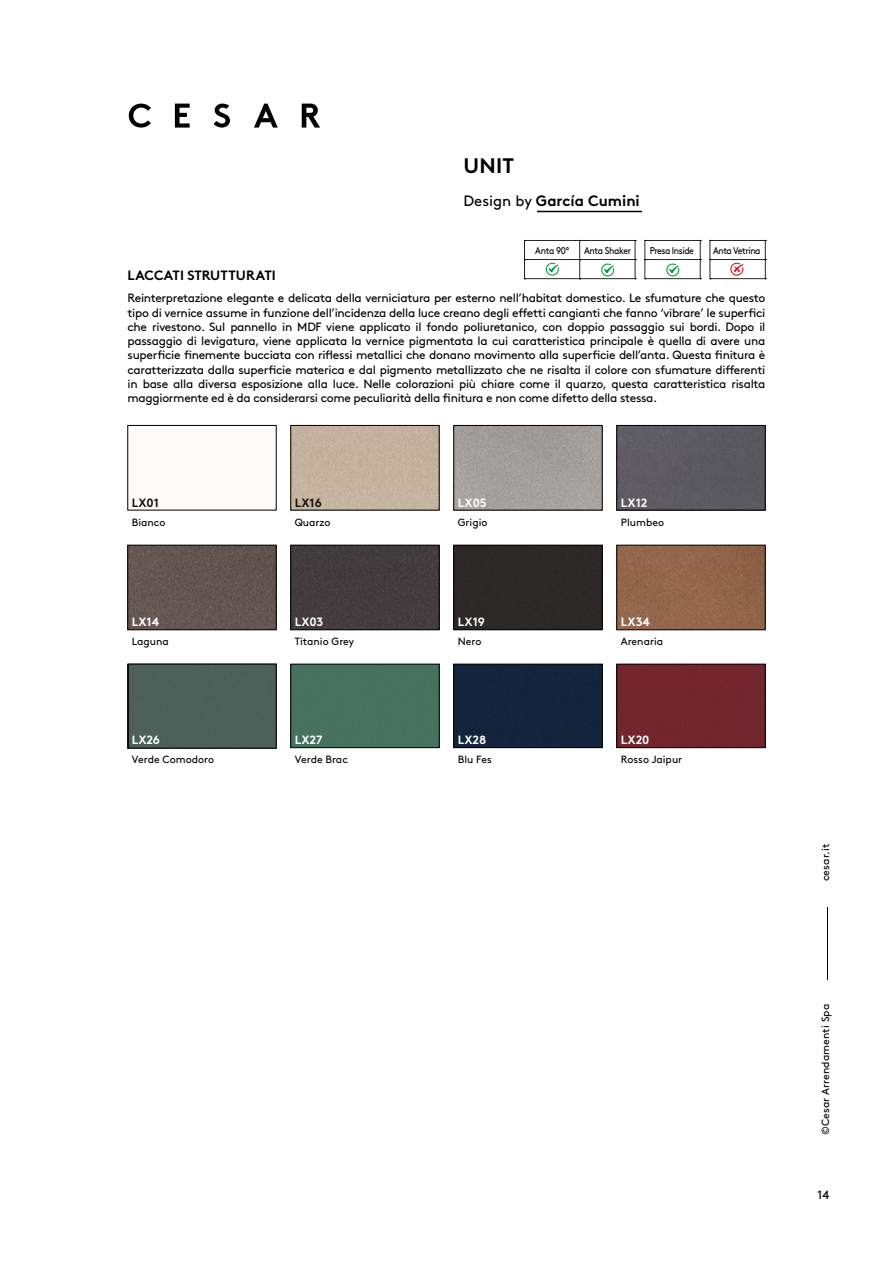
<style>
.page{position:relative;width:893px;height:1263px;background:#fff}
.page>*{position:absolute;margin:0;border:0;box-sizing:border-box;transform-origin:0 0}
.t1{font:700 21px "Brown Pro";color:#000}
.t2{font:700 15px "Brown Pro";color:#000}
.t3{font:700 13.5px "Brown Pro";color:#000}
.t4{font:12px/14.2px "Brown Pro";letter-spacing:-.025em;color:#000;text-align:justify}
.t5{font:700 12px "Brown Pro";color:#fff}
.t6{font:700 12px "Brown Pro";color:#131108}
.t7{font:10.5px "Brown Pro";color:#000}
.t8{font:9.75px "Brown Pro";letter-spacing:-.05em;color:#000;scale:.9 1}
.s1{font-weight:400}
</style>
<div class="page">
<div style="left:128px;top:425px;width:148px;height:85px;border:1px solid #000"></div>
<div style="left:293px;top:427px;width:144px;height:81px;background:#c4b39f"></div>
<div style="left:291px;top:425px;width:148px;height:85px;border:1px solid #000"></div>
<img style="left:456px;top:427px;width:144px;height:81px">
<div style="left:454px;top:425px;width:148px;height:85px;border:1px solid #000"></div>
<div style="left:293px;top:547px;width:144px;height:81px;background:#423c3e"></div>
<div style="left:291px;top:545px;width:148px;height:85px;border:1px solid #000"></div>
<div style="left:619px;top:547px;width:144px;height:81px;background:#92664b"></div>
<div style="left:617px;top:545px;width:148px;height:85px;border:1px solid #000"></div>
<div style="left:456px;top:547px;width:144px;height:81px;background:#2b2827"></div>
<div style="left:454px;top:545px;width:148px;height:85px;border:1px solid #000"></div>
<img style="left:130px;top:547px;width:144px;height:81px">
<div style="left:128px;top:545px;width:148px;height:85px;border:1px solid #000"></div>
<div style="left:619px;top:427px;width:144px;height:81px;background:#5c5a60"></div>
<div style="left:617px;top:425px;width:148px;height:85px;border:1px solid #000"></div>
<div style="left:130px;top:666px;width:144px;height:80px;background:#4d6059"></div>
<div style="left:128px;top:664px;width:148px;height:84px;border:1px solid #000"></div>
<div style="left:293px;top:666px;width:144px;height:80px;background:#47715f"></div>
<div style="left:291px;top:664px;width:148px;height:84px;border:1px solid #000"></div>
<div style="left:456px;top:666px;width:144px;height:80px;background:#13253d"></div>
<div style="left:454px;top:664px;width:148px;height:84px;border:1px solid #000"></div>
<div style="left:619px;top:666px;width:144px;height:80px;background:#72262d"></div>
<div style="left:617px;top:664px;width:148px;height:84px;border:1px solid #000"></div>
<hr style="left:827px;top:907px;width:1px;height:73px;background:#000">
<hr style="left:537px;top:211px;width:105px;height:1px;background:#000">
<svg style="left:254px;top:104px;width:24px;height:24px"></svg>
<svg style="left:129px;top:104px;width:22px;height:24px"></svg>
<svg style="left:302px;top:104px;width:18px;height:24px"></svg>
<svg style="left:175px;top:104px;width:15px;height:24px"></svg>
<svg style="left:214px;top:104px;width:16px;height:24px"></svg>
<svg style="left:524px;top:240px;width:112px;height:39px"></svg>
<svg style="left:645px;top:240px;width:56px;height:39px"></svg>
<svg style="left:710px;top:240px;width:56px;height:39px"></svg>
<h1 class="t1" style="left:464px;top:149px;width:52px">UNIT</h1>
<p class="t2" style="left:463px;top:189px;width:178px"><span class="s1">Design by</span> García Cumini</p>
<p class="t8" style="left:535px;top:244px;width:39px">Anta 90°</p>
<p class="t8" style="left:584px;top:243px;width:54px">Anta Shaker</p>
<p class="t8" style="left:650px;top:243px;width:51px">Presa Inside</p>
<p class="t8" style="left:713px;top:243px;width:54px">Anta Vetrina</p>
<p class="t3" style="left:128px;top:264px;width:150px">LACCATI STRUTTURATI</p>
<p class="t4" style="left:128px;top:290px;width:639px">Reinterpretazione elegante e delicata della verniciatura per esterno nell’habitat domestico. Le sfumature che questo tipo di vernice assume in funzione dell’incidenza della luce creano degli effetti cangianti che fanno ‘vibrare’ le superfici che rivestono. Sul pannello in MDF viene applicato il fondo poliuretanico, con doppio passaggio sui bordi. Dopo il passaggio di levigatura, viene applicata la vernice pigmentata la cui caratteristica principale è quella di avere una superficie finemente bucciata con riflessi metallici che donano movimento alla superficie dell’anta. Questa finitura è caratterizzata dalla superficie materica e dal pigmento metallizzato che ne risalta il colore con sfumature differenti in base alla diversa esposizione alla luce. Nelle colorazioni più chiare come il quarzo, questa caratteristica risalta maggiormente ed è da considerarsi come peculiarità della finitura e non come difetto della stessa.</p>
<p class="t6" style="left:132px;top:493px;width:29px">LX01</p>
<p class="t7" style="left:132px;top:514px;width:35px">Bianco</p>
<p class="t6" style="left:295px;top:493px;width:28px">LX16</p>
<p class="t7" style="left:295px;top:514px;width:37px">Quarzo</p>
<p class="t5" style="left:458px;top:493px;width:30px">LX05</p>
<p class="t7" style="left:458px;top:514px;width:31px">Grigio</p>
<p class="t5" style="left:621px;top:493px;width:28px">LX12</p>
<p class="t7" style="left:621px;top:514px;width:45px">Plumbeo</p>
<p class="t5" style="left:295px;top:612px;width:30px">LX03</p>
<p class="t5" style="left:458px;top:612px;width:28px">LX19</p>
<p class="t5" style="left:132px;top:612px;width:29px">LX14</p>
<p class="t5" style="left:621px;top:612px;width:31px">LX34</p>
<p class="t7" style="left:295px;top:633px;width:61px">Titanio Grey</p>
<p class="t7" style="left:132px;top:633px;width:39px">Laguna</p>
<p class="t7" style="left:621px;top:633px;width:44px">Arenaria</p>
<p class="t7" style="left:458px;top:633px;width:25px">Nero</p>
<p class="t5" style="left:132px;top:730px;width:30px">LX26</p>
<p class="t5" style="left:295px;top:730px;width:29px">LX27</p>
<p class="t5" style="left:458px;top:730px;width:30px">LX28</p>
<p class="t5" style="left:621px;top:730px;width:30px">LX20</p>
<p class="t7" style="left:132px;top:751px;width:84px">Verde Comodoro</p>
<p class="t7" style="left:295px;top:751px;width:55px">Verde Brac</p>
<p class="t7" style="left:458px;top:751px;width:36px">Blu Fes</p>
<p class="t7" style="left:621px;top:751px;width:63px">Rosso Jaipur</p>
<p class="t7" style="left:817px;top:881px;width:39px;rotate:-90deg">cesar.it</p>
<p class="t7" style="left:817px;top:1135px;width:133px;rotate:-90deg">©Cesar Arrendamenti Spa</p>
<p class="t4" style="left:817px;top:1187px;width:13px">14</p>
</div>
